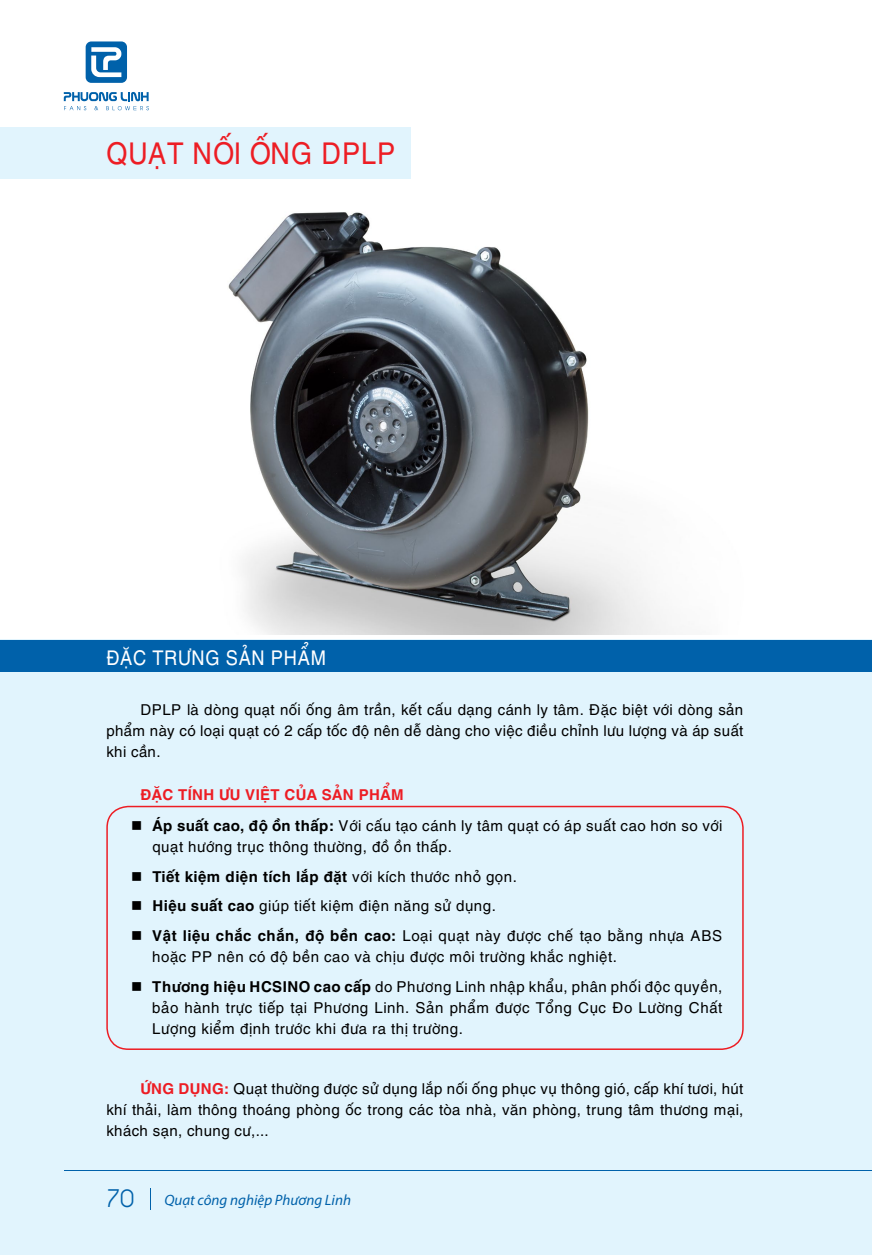
<style>
.page{position:relative;width:872px;height:1255px;background:#fff}
.page>*{position:absolute;margin:0;border:0;box-sizing:border-box;transform-origin:0 0}
.t1{font:30px "UTM Helve";color:#ed1d24;scale:.9 1}
.t2{font:24px "UTM Caviar";color:#0061aa}
.t3{font:20.25px "UTM Helve";color:#fff;scale:.9 1}
.t4{font:15px/21px "UTM Helve";letter-spacing:.01em;color:#000}
.t5{font:italic 15px "Myriad Pro";color:#0061aa}
.s1{font-weight:700;color:#ed1d24}
.s2{font-weight:700}
</style>
<div class="page">
<div style="left:0;top:639px;width:872px;height:615px;background:#e1f4fd"></div>
<svg style="left:64px;top:92px;width:85px;height:18px"></svg>
<svg style="left:86px;top:41px;width:41px;height:42px"></svg>
<svg style="left:150px;top:1188px;width:1px;height:21px"></svg>
<div style="left:0;top:639px;width:872px;height:32px;background:#0061aa"></div>
<hr style="left:64px;top:1169px;width:808px;height:1px;background:#0061aa">
<img style="left:228px;top:212px;width:440px;height:423px">
<div style="left:0;top:128px;width:411px;height:51px;background:#e1f4fd"></div>
<div style="left:106px;top:805px;width:637px;height:244px;border:2px solid #ed1d24;border-radius:21px"></div>
<h1 class="t1" style="left:106px;top:130px;width:318px">quạt nỐI ỐNG DP LP</h1>
<h3 class="t3" style="left:106px;top:642px;width:246px">Đặc trưng sản phẩm</h3>
<p class="t4" style="left:106px;top:697px;width:639px;text-align:justify;text-indent:34px">DP LP là dòng quạt nối ống âm trần, kết cấu dạng cánh ly tâm. Đặc biệt với dòng sản phẩm này có loại quạt có 2 cấp tốc độ nên dễ dàng cho việc điều chỉnh lưu lượng và áp suất khi cần.</p>
<p class="t4" style="left:152px;top:777px;width:572px;line-height:31px;text-indent:-12px"><span class="s1">ĐẶC TÍNH ƯU VIỆT CỦA SẢN PHẨM<br></span><span class="s2">Áp suất cao, độ ồn thấp:</span> Với cấu tạo cánh ly tâm quạt có áp suất cao hơn so với</p>
<p class="t4" style="left:152px;top:830px;width:570px;line-height:29.5px">quạt hướng trục thông thường, đồ ồn thấp.<br><span class="s2">Tiết kiệm diện tích lắp đặt</span> với kích thước nhỏ gọn.<br><span class="s2">Hiệu suất cao</span> giúp tiết kiệm điện năng sử dụng.<br><span class="s2">Vật liệu chắc chắn, độ bền cao:</span> Loại quạt này được chế tạo bằng nhựa ABS</p>
<p class="t4" style="left:152px;top:940px;width:572px;line-height:29.5px">hoặc PP nên có độ bền cao và chịu được môi trường khắc nghiệt.<br><span class="s2">Thương hiệu HCSINO cao cấp</span> do Phương Linh nhập khẩu, phân phối độc quyền,</p>
<p class="t4" style="left:152px;top:995px;width:572px">bảo hành trực tiếp tại P hương Linh. Sản phẩm được Tổng Cục Đo Lường Chất<br>Lượng kiểm định trước khi đưa ra thị trường.</p>
<p class="t4" style="left:106px;top:1076px;width:639px;text-align:justify;text-indent:34px"><span class="s1">ỨNG DỤNG:</span> Quạt thường được sử dụng lắp nối ống phục vụ thông gió, cấp khí tươi, hút khí thải, làm thông thoáng phòng ốc trong các tòa nhà, văn phòng, trung tâm thương mại, khách sạn, chung cư,...</p>
<h2 class="t2" style="left:106px;top:1179px;width:29px">70</h2>
<p class="t5" style="left:164px;top:1190px;width:188px">Quạt công nghiệp Phương Linh</p>
</div>
